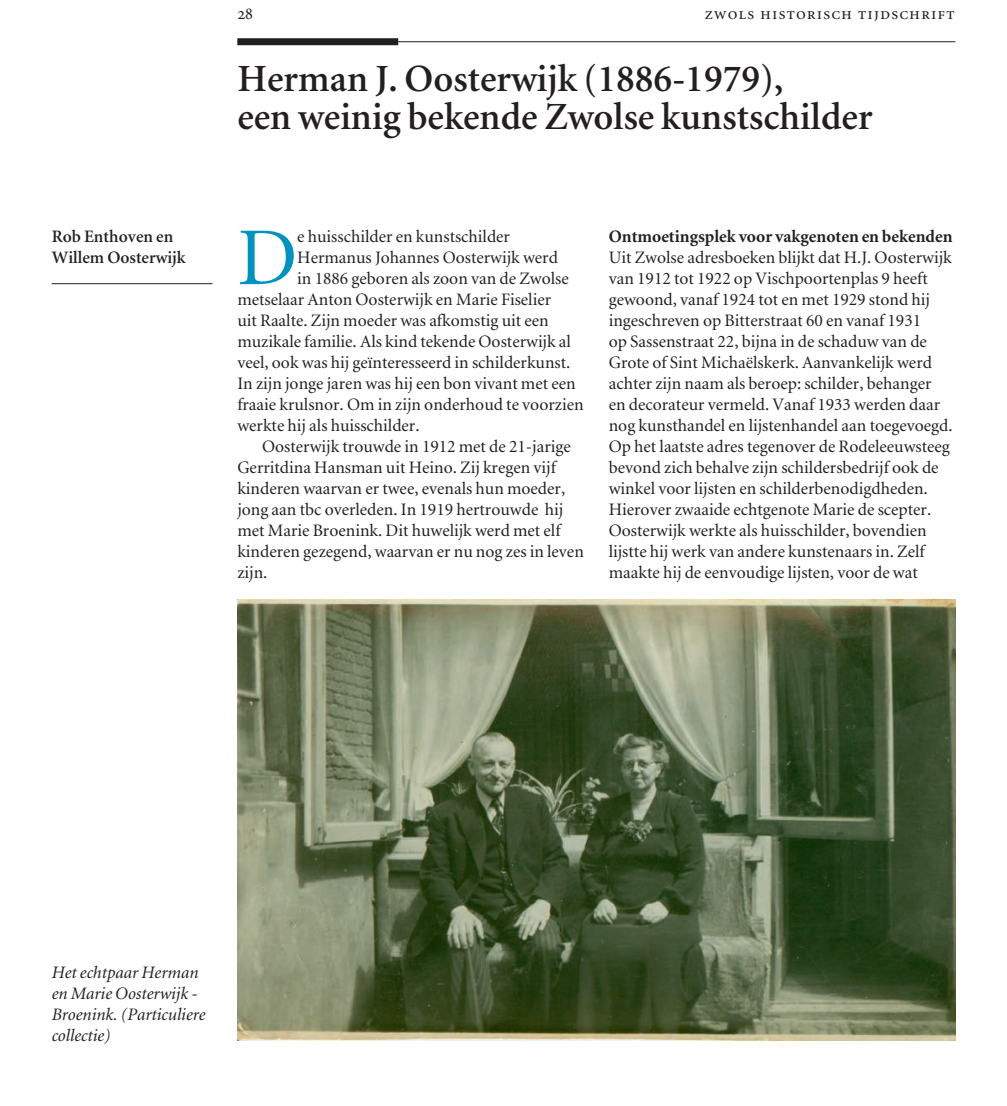
<style>
.page{position:relative;width:1007px;height:1106px;background:#fff}
.page>*{position:absolute;margin:0;border:0;box-sizing:border-box;transform-origin:0 0}
.t1{font:82.08px "Minion";color:#0093c2}
.t2{font:600 38.5px/38.5px "Minion";color:#231f20}
.t3{font:17.5px/21px "Minion";color:#231f20}
.t4{font:italic 17.5px/21px "Minion";color:#231f20}
.t5{font:700 17.5px "Minion";color:#231f20}
.t6{font:600 17.5px/21px "Minion";color:#231f20}
.t7{font:17.5px "Minion Exp";letter-spacing:.05em;color:#231f20}
</style>
<div class="page">
<hr style="left:237px;top:41px;width:717px;height:1px;background:#231f20">
<div style="left:237px;top:38px;width:161px;height:7px;background:#231f20"></div>
<hr style="left:52px;top:283px;width:160px;height:1px;background:#231f20">
<img style="left:237px;top:599px;width:717px;height:441px">
<p class="t6" style="left:52px;top:226px;width:135px">Rob Enthoven en<br>Willem Oosterwijk</p>
<p class="t7" style="left:237px;top:7px;width:17px">28</p>
<p class="t7" style="left:704px;top:7px;width:251px">zwols historisch tijdschrift</p>
<h2 class="t2" style="left:237px;top:60px;width:636px">Herman J. Oosterwijk (1886-1979),<br>een weinig bekende Zwolse kunstschilder</h2>
<h1 class="t1" style="left:237px;top:217px;width:61px">D</h1>
<p class="t3" style="left:297px;top:227px;width:214px">e huisschilder en kunstschilder</p>
<p class="t3" style="left:297px;top:248px;width:262px">Hermanus Johannes Oosterwijk werd</p>
<p class="t3" style="left:297px;top:269px;width:273px">in 1886 geboren als zoon van de Zwolse</p>
<p class="t3" style="left:237px;top:290px;width:315px">metselaar Anton Oosterwijk en Marie Fiselier</p>
<p class="t3" style="left:237px;top:311px;width:313px">uit Raalte. Zijn moeder was afkomstig uit een</p>
<p class="t3" style="left:237px;top:332px;width:335px">muzikale familie. Als kind tekende Oosterwijk al</p>
<p class="t3" style="left:237px;top:353px;width:334px">veel, ook was hij geïnteresseerd in schilderkunst.</p>
<p class="t3" style="left:237px;top:374px;width:340px">In zijn jonge jaren was hij een bon vivant met een</p>
<p class="t3" style="left:237px;top:395px;width:347px">fraaie krulsnor. Om in zijn onderhoud te voorzien</p>
<p class="t3" style="left:237px;top:416px;width:184px">werkte hij als huisschilder.</p>
<p class="t3" style="left:262px;top:437px;width:310px">Oosterwijk trouwde in 1912 met de 21-jarige</p>
<p class="t3" style="left:237px;top:458px;width:320px">Gerritdina Hansman uit Heino. Zij kregen vijf</p>
<p class="t3" style="left:237px;top:479px;width:329px">kinderen waarvan er twee, evenals hun moeder,</p>
<p class="t3" style="left:237px;top:500px;width:327px">jong aan tbc overleden. In 1919 hertrouwde hij</p>
<p class="t3" style="left:237px;top:521px;width:324px">met Marie Broenink. Dit huwelijk werd met elf</p>
<p class="t3" style="left:237px;top:542px;width:348px">kinderen gezegend, waarvan er nu nog zes in leven</p>
<p class="t3" style="left:237px;top:563px;width:32px">zijn.</p>
<p class="t5" style="left:608px;top:227px;width:345px">Ontmoetingsplek voor vakgenoten en bekenden</p>
<p class="t3" style="left:608px;top:248px;width:345px">Uit Zwolse adresboeken blijkt dat H.J. Oosterwijk van 1912 tot 1922 op Vischpoortenplas 9 heeft gewoond, vanaf 1924 tot en met 1929 stond hij ingeschreven op Bitterstraat 60 en vanaf 1931<br>op Sassenstraat 22, bijna in de schaduw van de Grote of Sint Michaëlskerk. Aanvankelijk werd achter zijn naam als beroep: schilder, behanger en decorateur vermeld. Vanaf 1933 werden daar nog kunsthandel en lijstenhandel aan toegevoegd.<br>Op het laatste adres tegenover de Rodeleeuwsteeg bevond zich behalve zijn schildersbedrijf ook de winkel voor lijsten en schilderbenodigdheden.<br>Hierover zwaaide echtgenote Marie de scepter.<br>Oosterwijk werkte als huisschilder, bovendien lijstte hij werk van andere kunstenaars in. Zelf maakte hij de eenvoudige lijsten, voor de wat</p>
<p class="t4" style="left:52px;top:962px;width:155px">Het echtpaar Herman en Marie Oosterwijk -<br>Broenink. (Particuliere collectie)</p>
</div>
